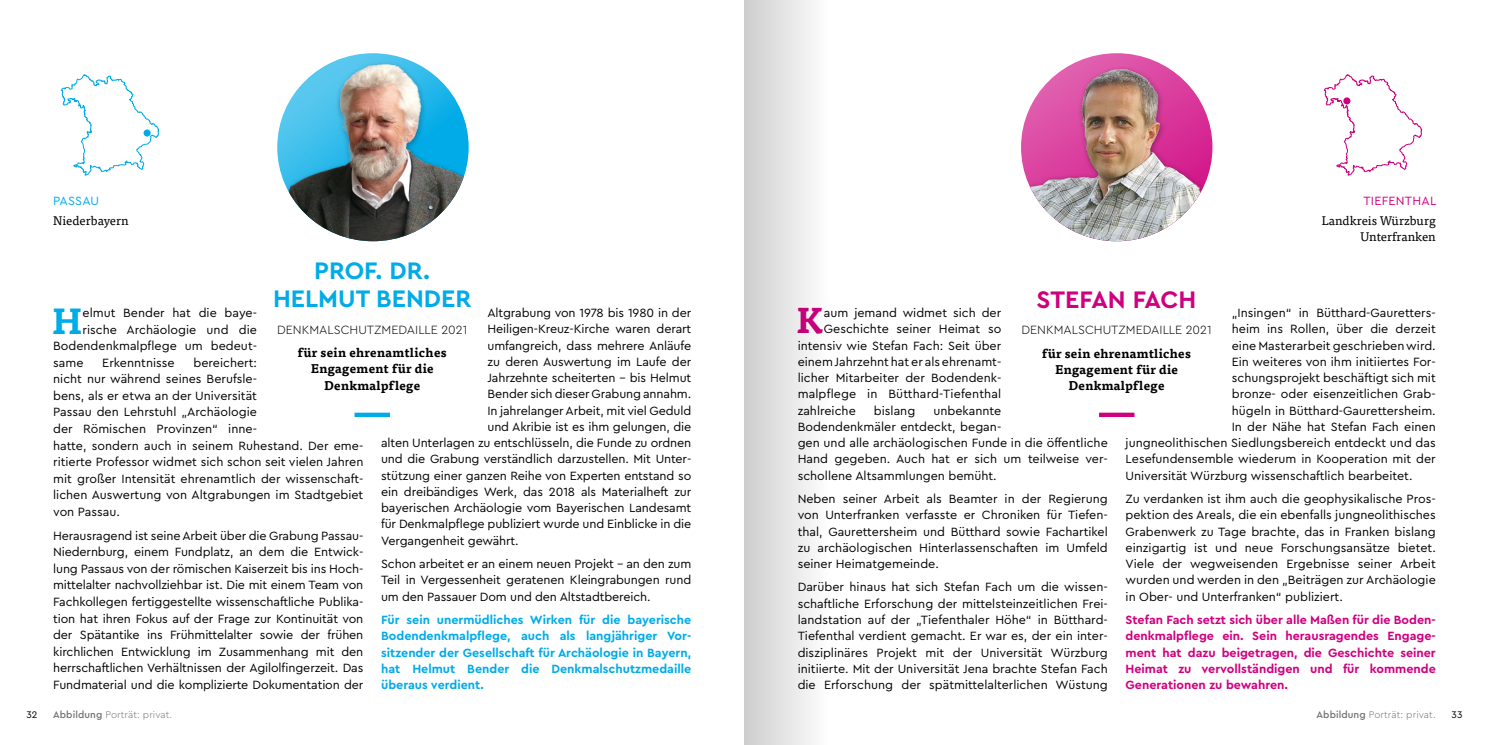
<style>
.page{position:relative;width:1489px;height:745px;background:#fff}
.page>*{position:absolute;margin:0;border:0;box-sizing:border-box;transform-origin:0 0}
.t1{font:700 35.88px "Tisa Pro";color:#00abe7}
.t2{font:700 35.38px "Tisa Pro";color:#cf007f}
.t3{font:700 25px/27.5px "Cera Pro";color:#00abe7;text-align:center}
.t4{font:700 25px "Cera Pro";color:#cf007f}
.t5{font:12.5px/16.2px "Cera Pro";color:#000;text-align:justify}
.t6{font:700 12.5px/16.2px "Cera Pro";color:#cf007f;text-align:justify}
.t7{font:700 12.5px/16.2px "Cera Pro";color:#00abe7;text-align:justify}
.t8{font:700 12.5px/16.2px "Tisa Pro";letter-spacing:.02em;color:#000;text-align:center}
.t9{font:300 12.5px "Cera Pro";color:#000}
.t10{font:12.5px/16.2px "Tisa Pro";color:#000;text-align:right}
.t11{font:12.5px "Cera Pro";letter-spacing:.02em;color:#cf007f}
.t12{font:12.5px "Cera Pro";letter-spacing:.015em;color:#00abe7}
.t13{font:300 10px "Cera Pro";letter-spacing:.01em;color:#706f6f}
.t14{font:10px "Cera Pro";color:#000}
.s1{font-weight:500}
</style>
<div class="page">
<svg style="left:61px;top:74px;width:99px;height:102px"></svg>
<div style="left:144px;top:129px;width:7px;height:7px;background:#00abe7;border-radius:50%"></div>
<div style="left:354px;top:412px;width:36px;height:5px;background:#00abe7"></div>
<img style="left:277px;top:53px;width:191px;height:188px">
<svg style="left:1323px;top:74px;width:99px;height:102px"></svg>
<div style="left:1343px;top:97px;width:7px;height:7px;background:#cf007f;border-radius:50%"></div>
<img style="left:1021px;top:53px;width:191px;height:188px">
<div style="left:1098px;top:412px;width:36px;height:5px;background:#cf007f"></div>
<div style="left:744px;top:0;width:85px;height:744px;background:linear-gradient(to right,#cdcdcd,#fefefe)"></div>
<p class="t12" style="left:53px;top:192px;width:48px">PASSAU</p>
<p class="t10" style="left:53px;top:211px;width:77px">Niederbayern</p>
<h3 class="t3" style="left:273px;top:256px;width:200px">PROF. DR.<br>HELMUT BENDER</h3>
<p class="t9" style="left:277px;top:321px;width:192px">DENKMALSCHUTZMEDAILLE 2021</p>
<p class="t8" style="left:298px;top:343px;width:150px">für sein ehrenamtliches<br>Engagement für die<br>Denkmalpflege</p>
<h1 class="t1" style="left:52px;top:291px;width:32px">H</h1>
<p class="t5" style="left:83px;top:304px;width:176px">elmut Bender hat die baye-</p>
<p class="t5" style="left:487px;top:304px;width:205px">Altgrabung von 1978 bis 1980 in der</p>
<p class="t5" style="left:487px;top:320px;width:205px">Heiligen-Kreuz-Kirche waren derart</p>
<p class="t5" style="left:487px;top:336px;width:205px">umfangreich, dass mehrere Anläufe</p>
<p class="t5" style="left:487px;top:352px;width:205px">zu deren Auswertung im Laufe der</p>
<p class="t5" style="left:487px;top:369px;width:205px">Jahrzehnte scheiterten – bis Helmut</p>
<p class="t5" style="left:487px;top:385px;width:205px">Bender sich dieser Grabung annahm.</p>
<p class="t5" style="left:487px;top:401px;width:205px">In jahrelanger Arbeit, mit viel Geduld</p>
<p class="t5" style="left:487px;top:417px;width:205px">und Akribie ist es ihm gelungen, die</p>
<p class="t5" style="left:381px;top:434px;width:312px">alten Unterlagen zu entschlüsseln, die Funde zu ordnen</p>
<p class="t5" style="left:381px;top:450px;width:312px">und die Grabung verständlich darzustellen. Mit Unter-</p>
<p class="t5" style="left:381px;top:466px;width:312px">stützung einer ganzen Reihe von Experten entstand so</p>
<p class="t5" style="left:381px;top:482px;width:312px">ein dreibändiges Werk, das 2018 als Materialheft zur</p>
<p class="t5" style="left:381px;top:499px;width:312px">bayerischen Archäologie vom Bayerischen Landesamt</p>
<p class="t5" style="left:381px;top:515px;width:312px">für Denkmalpflege publiziert wurde und Einblicke in die</p>
<p class="t5" style="left:381px;top:531px;width:139px">Vergangenheit gewährt.</p>
<p class="t5" style="left:381px;top:555px;width:312px">Schon arbeitet er an einem neuen Projekt – an den zum Teil in Vergessenheit geratenen Kleingrabungen rund um den Passauer Dom und den Altstadtbereich.</p>
<p class="t7" style="left:381px;top:610px;width:312px">Für sein unermüdliches Wirken für die bayerische Bodendenkmalpflege, auch als langjähriger Vor&shy;sitzender der Gesellschaft für Archäologie in Bayern, hat Helmut Bender die Denkmalschutzmedaille überaus verdient.</p>
<p class="t5" style="left:83px;top:320px;width:176px">rische Archäologie und die</p>
<p class="t5" style="left:53px;top:337px;width:205px">Bodendenkmalpflege um bedeut-</p>
<p class="t5" style="left:53px;top:353px;width:32px">same</p>
<p class="t5" style="left:102px;top:353px;width:74px">Erkenntnisse</p>
<p class="t5" style="left:53px;top:353px;width:312px;text-align:left;text-indent:140px">bereichert:<br>nicht nur während seines Berufsle-<br>bens, als er etwa an der Universität<br>Passau den Lehrstuhl „Archäologie<br>der Römischen Provinzen“ inne-<br>hatte, sondern auch in seinem Ruhestand. Der eme&shy;ritierte Professor widmet sich schon seit vielen Jahren mit großer Intensität ehrenamtlich der wissenschaft&shy;lichen Auswertung von Altgrabungen im Stadtgebiet von Passau.</p>
<p class="t5" style="left:53px;top:526px;width:312px;line-height:16.6px">Herausragend ist seine Arbeit über die Grabung Passau-Niedernburg, einem Fundplatz, an dem die Entwick&shy;lung Passaus von der römischen Kaiserzeit bis ins Hoch&shy;mittelalter nachvollziehbar ist. Die mit einem Team von Fachkollegen fertiggestellte wissenschaftliche Publika&shy;tion hat ihren Fokus auf der Frage zur Kontinuität von der Spätantike ins Frühmittelalter sowie der frühen kirchlichen Entwicklung im Zusammenhang mit den herrschaftlichen Verhältnissen der Agilolfingerzeit. Das Fundmaterial und die komplizierte Dokumentation der</p>
<p class="t11" style="left:1363px;top:192px;width:75px">TIEFENTHAL</p>
<p class="t10" style="left:1321px;top:211px;width:115px">Landkreis Würzburg<br>Unterfranken</p>
<h3 class="t4" style="left:1036px;top:282px;width:161px">STEFAN FACH</h3>
<p class="t9" style="left:1021px;top:322px;width:192px">DENKMALSCHUTZMEDAILLE 2021</p>
<p class="t8" style="left:1042px;top:344px;width:150px">für sein ehrenamtliches<br>Engagement für die<br>Denkmalpflege</p>
<p class="t5" style="left:1231px;top:304px;width:205px">„Insingen“ in Bütthard-Gauretters-</p>
<p class="t5" style="left:1231px;top:320px;width:205px">heim ins Rollen, über die derzeit</p>
<p class="t5" style="left:1231px;top:336px;width:205px">eine Masterarbeit geschrieben wird.</p>
<p class="t5" style="left:1231px;top:352px;width:205px">Ein weiteres von ihm initiiertes For-</p>
<p class="t5" style="left:1231px;top:369px;width:205px">schungsprojekt beschäftigt sich mit</p>
<p class="t5" style="left:1231px;top:385px;width:205px">bronze- oder eisenzeitlichen Grab-</p>
<p class="t5" style="left:1231px;top:401px;width:205px">hügeln in Bütthard-Gaurettersheim.</p>
<p class="t5" style="left:1231px;top:417px;width:205px">In der Nähe hat Stefan Fach einen</p>
<p class="t5" style="left:1125px;top:434px;width:312px">jungneolithischen Siedlungsbereich entdeckt und das</p>
<p class="t5" style="left:1125px;top:450px;width:312px">Lesefundensemble wiederum in Kooperation mit der</p>
<p class="t5" style="left:1125px;top:466px;width:288px">Universität Würzburg wissenschaftlich bearbeitet.</p>
<p class="t5" style="left:1125px;top:490px;width:312px">Zu verdanken ist ihm auch die geophysikalische Pros&shy;pektion des Areals, die ein ebenfalls jungneolithisches Grabenwerk zu Tage brachte, das in Franken bislang einzigartig ist und neue Forschungsansätze bietet.<br>Viele der wegweisenden Ergebnisse seiner Arbeit wurden und werden in den „Beiträgen zur Archäologie in Ober- und Unterfranken“ publiziert.</p>
<p class="t6" style="left:1125px;top:610px;width:312px">Stefan Fach setzt sich über alle Maßen für die Boden&shy;denkmalpflege ein. Sein herausragendes Engage&shy;ment hat dazu beigetragen, die Geschichte seiner Heimat zu vervollständigen und für kommende Generationen zu bewahren.</p>
<h2 class="t2" style="left:796px;top:292px;width:29px">K</h2>
<p class="t5" style="left:823px;top:304px;width:179px">aum jemand widmet sich der</p>
<p class="t5" style="left:823px;top:320px;width:179px">Geschichte seiner Heimat so</p>
<p class="t5" style="left:797px;top:336px;width:205px">intensiv wie Stefan Fach: Seit über</p>
<p class="t5" style="left:797px;top:352px;width:205px">einem Jahrzehnt hat er als ehrenamt-</p>
<p class="t5" style="left:797px;top:369px;width:205px">licher Mitarbeiter der Bodendenk-</p>
<p class="t5" style="left:797px;top:385px;width:205px">malpflege in Bütthard-Tiefenthal</p>
<p class="t5" style="left:797px;top:401px;width:60px">zahlreiche</p>
<p class="t5" style="left:873px;top:401px;width:43px">bislang</p>
<p class="t5" style="left:797px;top:401px;width:312px;text-align:left;text-indent:136px">unbekannte<br>Bodendenkmäler entdeckt, began-<br>gen und alle archäologischen Funde in die öffentliche Hand gegeben. Auch hat er sich um teilweise ver&shy;schollene Altsammlungen bemüht.</p>
<p class="t5" style="left:797px;top:490px;width:312px">Neben seiner Arbeit als Beamter in der Regierung von Unterfranken verfasste er Chroniken für Tiefen&shy;thal, Gaurettersheim und Bütthard sowie Fachartikel zu archäologischen Hinterlassenschaften im Umfeld seiner Heimatgemeinde.</p>
<p class="t5" style="left:797px;top:578px;width:312px">Darüber hinaus hat sich Stefan Fach um die wissen&shy;schaftliche Erforschung der mittelsteinzeitlichen Frei&shy;landstation auf der „Tiefenthaler Höhe“ in Bütthard-Tiefenthal verdient gemacht. Er war es, der ein inter&shy;disziplinäres Projekt mit der Universität Würzburg initiierte. Mit der Universität Jena brachte Stefan Fach die Erforschung der spätmittelalterlichen Wüstung</p>
<p class="t13" style="left:53px;top:707px;width:121px"><span class="s1">Abbildung</span> Porträt: privat.</p>
<p class="t13" style="left:1316px;top:707px;width:121px"><span class="s1">Abbildung</span> Porträt: privat.</p>
<p class="t14" style="left:27px;top:707px;width:12px">32</p>
<p class="t14" style="left:1451px;top:707px;width:12px">33</p>
</div>
